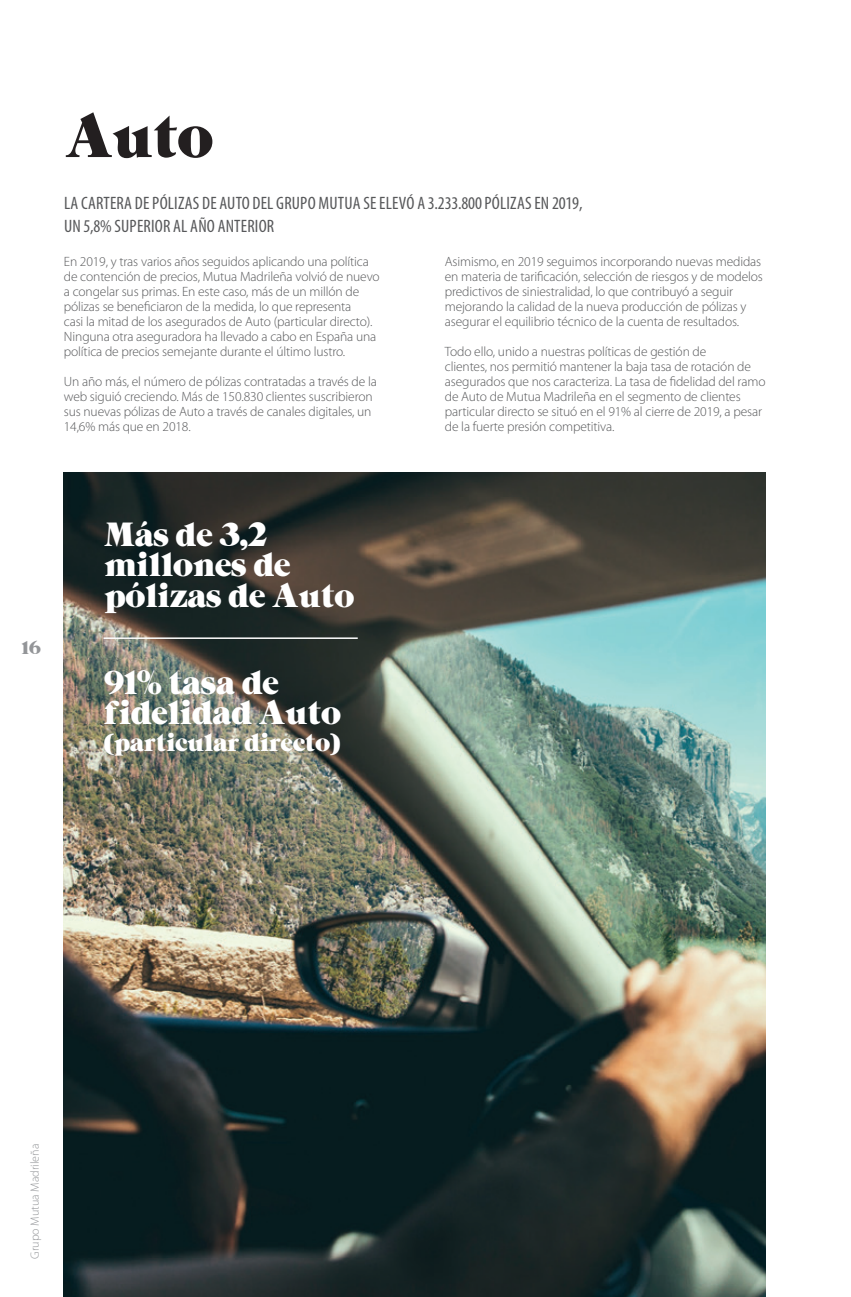
<style>
.page{position:relative;width:851px;height:1297px;background:#fff}
.page>*{position:absolute;margin:0;border:0;box-sizing:border-box;transform-origin:0 0}
.t1{font:54px "Grouch";color:#231f20}
.t2{font:30px/30px "Grouch";letter-spacing:-.05em;color:#fff}
.t3{font:22.5px "Grouch";letter-spacing:-.05em;color:#fff}
.t4{font:condensed 18px/22.5px "Myriad Pro";letter-spacing:.01em;color:#57585a}
.t5{font:16.5px "Grouch";color:#939598}
.t6{font:300 13.5px/15px "Myriad Pro";letter-spacing:-.01em;color:#57585a}
.t7{font:300 12px "Myriad Pro";color:#939598}
</style>
<div class="page">
<img style="left:64px;top:473px;width:701px;height:824px">
<hr style="left:104px;top:637px;width:254px;height:2px;background:#fff">
<h1 class="t1" style="left:64px;top:98px;width:152px">Auto</h1>
<h3 class="t4" style="left:64px;top:192px;width:520px">LA CARTERA DE PÓLIZAS DE AUTO DEL GRUPO MUTUA SE ELEVÓ A 3.233.800 PÓLIZAS EN 2019,<br>UN 5,8% SUPERIOR AL AÑO ANTERIOR</h3>
<p class="t6" style="left:64px;top:254px;width:317px">En 2019, y tras varios años seguidos aplicando una política de contención de precios, Mutua Madrileña volvió de nuevo a congelar sus primas. En este caso, más de un millón de pólizas se beneficiaron de la medida, lo que representa<br>casi la mitad de los asegurados de Auto (particular directo).<br>Ninguna otra aseguradora ha llevado a cabo en España una política de precios semejante durante el último lustro.</p>
<p class="t6" style="left:64px;top:374px;width:314px">Un año más, el número de pólizas contratadas a través de la web siguió creciendo. Más de 150.830 clientes suscribieron sus nuevas pólizas de Auto a través de canales digitales, un 14,6% más que en 2018.</p>
<p class="t6" style="left:445px;top:254px;width:319px">Asimismo, en 2019 seguimos incorporando nuevas medidas en materia de tarificación, selección de riesgos y de modelos predictivos de siniestralidad, lo que contribuyó a seguir mejorando la calidad de la nueva producción de pólizas y asegurar el equilibrio técnico de la cuenta de resultados.</p>
<p class="t6" style="left:445px;top:344px;width:322px">Todo ello, unido a nuestras políticas de gestión de<br>clientes, nos permitió mantener la baja tasa de rotación de asegurados que nos caracteriza. La tasa de fidelidad del ramo de Auto de Mutua Madrileña en el segmento de clientes particular directo se situó en el 91% al cierre de 2019, a pesar de la fuerte presión competitiva.</p>
<p class="t5" style="left:21px;top:636px;width:21px">16</p>
<h2 class="t2" style="left:104px;top:519px;width:253px">Más de 3,2 millones de pólizas de Auto</h2>
<h2 class="t2" style="left:104px;top:666px;width:240px">91% tasa de fidelidad Auto</h2>
<h3 class="t3" style="left:104px;top:726px;width:239px">(particular directo)</h3>
<p class="t7" style="left:28px;top:1259px;width:116px;rotate:-90deg">Grupo Mutua Madrileña</p>
</div>
